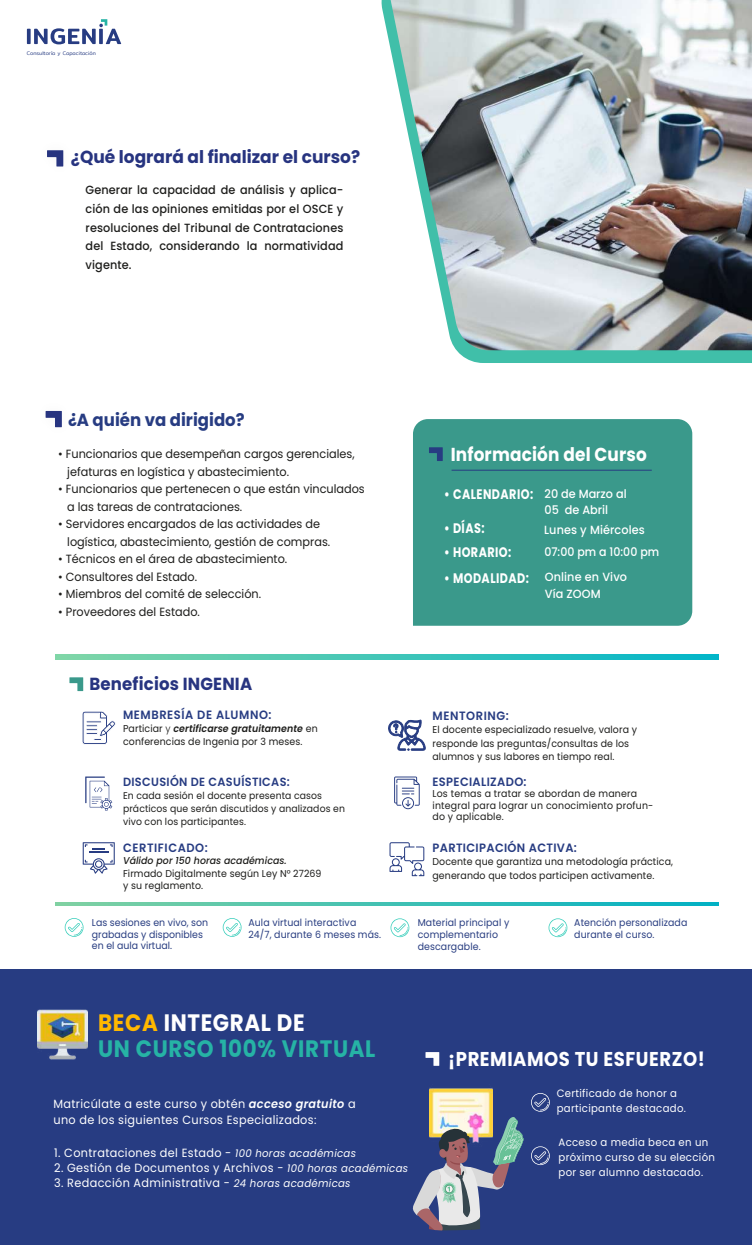
<style>
.page{position:relative;width:752px;height:1245px;background:#fff}
.page>*{position:absolute;margin:0;border:0;box-sizing:border-box;transform-origin:0 0}
.t1{font:700 23.75px/26.2px "Poppins";letter-spacing:.03em;color:#26b3a5;scale:.9 1}
.t2{font:700 20px "Poppins";letter-spacing:.03em;color:#fff;scale:.9 1}
.t3{font:700 18.75px "Poppins";letter-spacing:.01em;color:#fff;scale:.9 1}
.t4{font:700 17.5px "Poppins";color:#273480}
.t5{font:700 17.5px "Poppins";color:#273c82;scale:.94 1}
.t6{font:700 17.5px "Poppins";color:#273480;scale:.94 1}
.t7{font:700 13.88px "Poppins";letter-spacing:.04em;color:#fff;scale:.81 1}
.t8{font:600 12.12px "Poppins";letter-spacing:.05em;color:#273c82;scale:.95 1}
.t9{font:600 12.12px "Poppins";letter-spacing:.03em;color:#273c82;scale:.95 1}
.t10{font:11.88px/17.5px "Poppins";color:#1d1d1b;scale:.95 1}
.t11{font:11.88px/16.2px "Poppins";letter-spacing:.03em;color:#fff;scale:.95 1}
.t12{font:500 11.88px/18.8px "Poppins";letter-spacing:.01em;color:#1d1d1b;text-align:justify;scale:.95 1}
.t13{font:500 11.88px/16.2px "Poppins";letter-spacing:.01em;color:#fff;scale:.95 1}
.t14{font:600 11.88px "Poppins";letter-spacing:.03em;color:#273c82;scale:.95 1}
.t15{font:500 11.88px "Poppins";letter-spacing:.01em;color:#fff;scale:.92 1}
.t16{font:10.75px/15px "Poppins";letter-spacing:.03em;color:#fff;scale:.95 1}
.t17{font:9.88px/13.4px "Poppins";letter-spacing:.01em;color:#1d1d1b;scale:.95 1}
.t18{font:9.88px/11.8px "Poppins";letter-spacing:.01em;color:#273c80;scale:.95 1}
.t19{font:italic 500 9.88px "Poppins";letter-spacing:.005em;color:#1d1d1b;scale:.95 1}
.t20{font:9.75px/13.2px "Poppins";letter-spacing:.01em;color:#1d1d1b;scale:.95 1}
.t21{font:300 5.25px "Mitr";letter-spacing:.005em;color:#273c82}
.s1{font-weight:300}
.s2{font-weight:600;font-style:italic}
.s3{color:#ffb800}
.s4{color:#fff}
.s5{font-style:italic;font-size:10.75px}
</style>
<div class="page">
<div style="left:0;top:969px;width:751px;height:276px;background:#273c82"></div>
<img style="left:56px;top:150px;width:8px;height:17px">
<svg style="left:47px;top:150px;width:16px;height:16px"></svg>
<svg style="left:69px;top:677px;width:14px;height:14px"></svg>
<svg style="left:83px;top:842px;width:32px;height:31px"></svg>
<svg style="left:85px;top:776px;width:27px;height:34px"></svg>
<svg style="left:82px;top:711px;width:34px;height:34px"></svg>
<svg style="left:388px;top:720px;width:37px;height:30px"></svg>
<svg style="left:394px;top:776px;width:25px;height:33px"></svg>
<svg style="left:389px;top:842px;width:35px;height:34px"></svg>
<svg style="left:65px;top:918px;width:18px;height:18px"></svg>
<svg style="left:223px;top:918px;width:18px;height:18px"></svg>
<svg style="left:390px;top:918px;width:19px;height:19px"></svg>
<svg style="left:548px;top:918px;width:19px;height:19px"></svg>
<img style="left:37px;top:1010px;width:50px;height:50px">
<svg style="left:425px;top:1052px;width:14px;height:13px"></svg>
<img style="left:429px;top:1088px;width:63px;height:29px">
<svg style="left:412px;top:1117px;width:111px;height:114px"></svg>
<svg style="left:531px;top:1093px;width:18px;height:18px"></svg>
<svg style="left:531px;top:1146px;width:18px;height:19px"></svg>
<svg style="left:381px;top:0;width:370px;height:363px"></svg>
<img style="left:390px;top:0;width:361px;height:350px">
<svg style="left:27px;top:19px;width:94px;height:25px"></svg>
<img style="left:45px;top:410px;width:17px;height:18px">
<svg style="left:46px;top:411px;width:16px;height:16px"></svg>
<svg style="left:56px;top:654px;width:662px;height:5px;background:#40c5b7"></svg>
<svg style="left:56px;top:903px;width:662px;height:2px"></svg>
<div style="left:413px;top:419px;width:279px;height:207px;background:#3a998b"></div>
<hr style="left:451px;top:470px;width:200px;height:1px;background:#273c82">
<svg style="left:429px;top:447px;width:13px;height:14px"></svg>
<p class="t21" style="left:27px;top:49px;width:70px">Consultoría y Capacitación</p>
<h3 class="t4" style="left:71px;top:147px;width:291px">¿Qué logrará al finalizar el curso?</h3>
<p class="t12" style="left:86px;top:180px;width:273px">Generar la capacidad de análisis y aplica&shy;ción de las opiniones emitidas por el OSCE y resoluciones del Tribunal de Contrataciones del Estado, considerando la normatividad vigente.</p>
<h3 class="t5" style="left:68px;top:410px;width:189px">¿A quién va dirigido?</h3>
<p class="t10" style="left:67px;top:445px;width:304px;text-indent:-9px">• Funcionarios que desempeñan cargos gerenciales, jefaturas en logística y abastecimiento.</p>
<p class="t10" style="left:67px;top:480px;width:314px;text-indent:-9px">• Funcionarios que pertenecen o que están vinculados a las tareas de contrataciones.</p>
<p class="t10" style="left:67px;top:515px;width:278px;text-indent:-9px">• Servidores encargados de las actividades de logística, abastecimiento, gestión de compras.</p>
<p class="t10" style="left:58px;top:550px;width:242px">• Técnicos en el área de abastecimiento.</p>
<p class="t10" style="left:58px;top:568px;width:148px">• Consultores del Estado.</p>
<p class="t10" style="left:58px;top:585px;width:215px">• Miembros del comité de selección.</p>
<p class="t10" style="left:58px;top:603px;width:150px">• Proveedores del Estado.</p>
<h3 class="t6" style="left:89px;top:674px;width:174px">Beneficios INGENIA</h3>
<p class="t8" style="left:123px;top:708px;width:158px">MEMBRESÍA DE ALUMNO:</p>
<p class="t17" style="left:123px;top:722px;width:206px;line-height:12.8px">Particiar <span class="s1">y</span> <span class="s2">certificarse gratuitamente</span> en conferencias de Ingenia por 3 meses.</p>
<p class="t14" style="left:123px;top:774px;width:177px">DISCUSIÓN DE CASUÍSTICAS:</p>
<p class="t20" style="left:123px;top:789px;width:235px">En cada sesión el docente presenta casos prácticos que serán discutidos y analizados en vivo con los participantes.</p>
<p class="t8" style="left:123px;top:840px;width:91px">CERTIFICADO:</p>
<p class="t19" style="left:123px;top:854px;width:174px">Válido por 150 horas académicas.</p>
<p class="t17" style="left:123px;top:867px;width:210px;line-height:12px">Firmado Digitalmente según Ley N° 27269 y su reglamento.</p>
<h3 class="t3" style="left:450px;top:443px;width:219px">Información del Curso</h3>
<h3 class="t7" style="left:444px;top:486px;width:111px">• CALENDARIO:</h3>
<h3 class="t7" style="left:444px;top:520px;width:51px">• DÍAS:</h3>
<h3 class="t7" style="left:444px;top:544px;width:84px">• HORARIO:</h3>
<h3 class="t7" style="left:444px;top:570px;width:106px">• MODALIDAD:</h3>
<p class="t13" style="left:544px;top:486px;width:88px">20 de Marzo al<br>05 de Abril</p>
<p class="t13" style="left:544px;top:522px;width:108px">Lunes y Miércoles</p>
<p class="t15" style="left:544px;top:545px;width:126px">07:00 pm a 10:00 pm</p>
<p class="t13" style="left:544px;top:569px;width:88px">Online en Vivo<br>Vía ZOOM</p>
<p class="t8" style="left:432px;top:708px;width:82px">MENTORING:</p>
<p class="t17" style="left:432px;top:723px;width:217px">El docente especializado resuelve, valora y responde las preguntas/consultas de los alumnos y sus labores en tiempo real.</p>
<p class="t9" style="left:432px;top:774px;width:100px">ESPECIALIZADO:</p>
<p class="t17" style="left:432px;top:788px;width:234px;line-height:11.4px">Los temas a tratar se abordan de manera integral para lograr un conocimiento profun&shy;do y aplicable.</p>
<p class="t9" style="left:432px;top:840px;width:153px">PARTICIPACIÓN ACTIVA:</p>
<p class="t17" style="left:432px;top:855px;width:254px">Docente que garantiza una metodología práctica, generando que todos participen activamente.</p>
<p class="t18" style="left:92px;top:916px;width:124px">Las sesiones en vivo, son grabadas y disponibles en el aula virtual.</p>
<p class="t18" style="left:248px;top:916px;width:141px">Aula virtual interactiva<br>24/7, durante 6 meses más.</p>
<p class="t18" style="left:417px;top:917px;width:98px">Material principal y complementario descargable.</p>
<p class="t18" style="left:574px;top:917px;width:120px">Atención personalizada durante el curso.</p>
<h1 class="t1" style="left:98px;top:1009px;width:309px"><span class="s3">BECA</span> <span class="s4">INTEGRAL DE<br></span>UN CURSO 100% VIRTUAL</h1>
<p class="t11" style="left:53px;top:1095px;width:319px">Matricúlate a este curso y obtén <span class="s2">acceso gratuito</span> a uno de los siguientes Cursos Especializados:</p>
<p class="t11" style="left:54px;top:1145px;width:319px">1. Contrataciones del Estado - <span class="s5">100 horas académicas</span></p>
<p class="t11" style="left:54px;top:1160px;width:374px">2. Gestión de Documentos y Archivos - <span class="s5">100 horas académicas</span></p>
<p class="t11" style="left:54px;top:1175px;width:313px">3. Redacción Administrativa - <span class="s5">24 horas académicas</span></p>
<h2 class="t2" style="left:448px;top:1047px;width:286px">¡PREMIAMOS TU ESFUERZO!</h2>
<p class="t16" style="left:556px;top:1085px;width:137px">Certificado de honor a participante destacado.</p>
<p class="t16" style="left:558px;top:1134px;width:166px">Acceso a media beca en un próximo curso de su elección por ser alumno destacado.</p>
</div>
